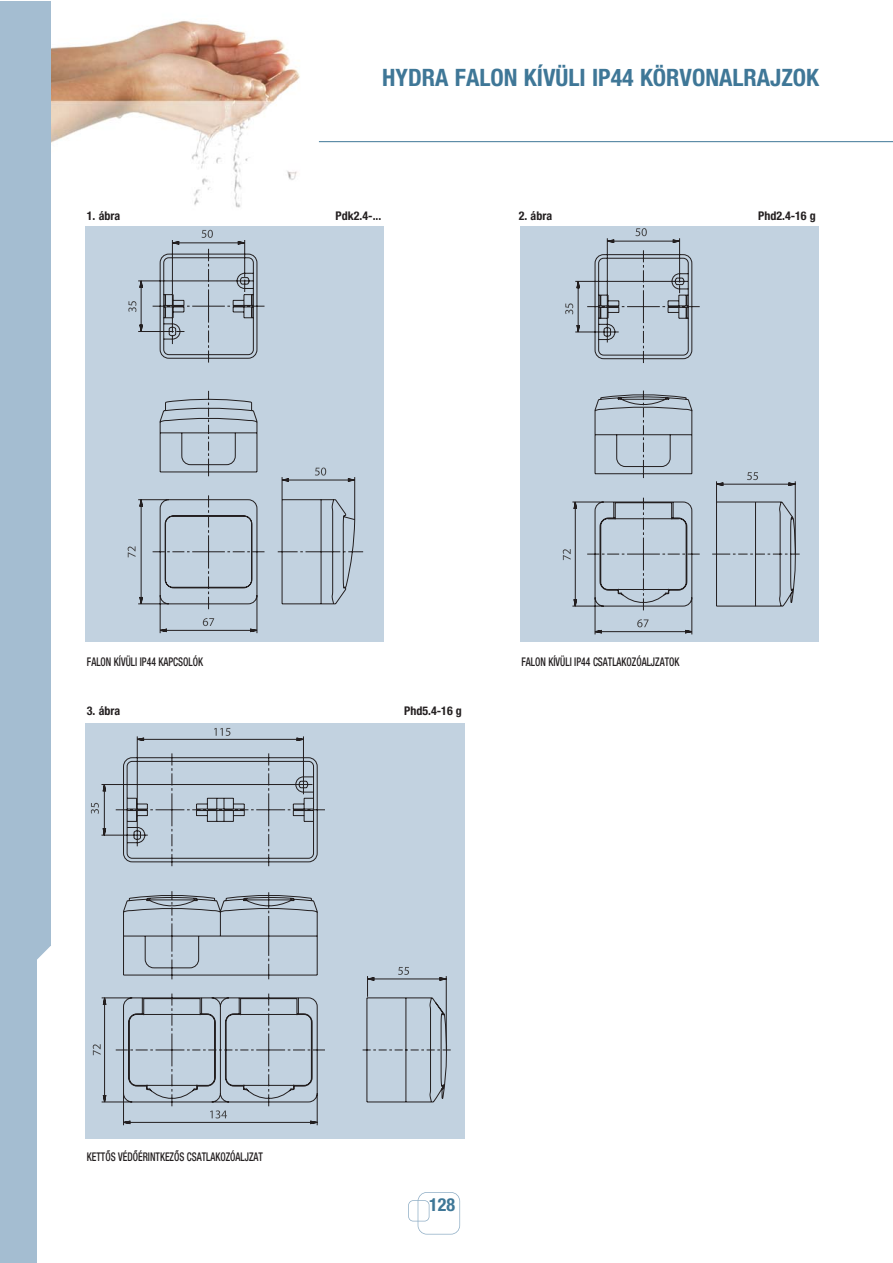
<style>
.page{position:relative;width:893px;height:1263px;background:#fff}
.page>*{position:absolute;margin:0;border:0;box-sizing:border-box;transform-origin:0 0}
.t1{font:24px "MG Helv Neue Bold Con";color:#3f7797}
.t2{font:18px "MG Helv Neue Bold Con";color:#3f7797}
.t3{font:12px "MG Helv Neue Med Con";color:#231f20;scale:.8 1}
.t4{font:12px "MG Helv Neue Bold Con";color:#231f20}
</style>
<div class="page">
<img style="left:51px;top:20px;width:261px;height:207px">
<hr style="left:319px;top:141px;width:573px;height:1px;background:#3f7797">
<div style="left:85px;top:227px;width:299px;height:415px;background:#c2d2e0"></div>
<svg style="left:138px;top:237px;width:226px;height:397px"></svg>
<svg style="left:202px;top:230px;width:11px;height:8px"></svg>
<svg style="left:315px;top:467px;width:11px;height:9px"></svg>
<svg style="left:203px;top:618px;width:11px;height:8px"></svg>
<svg style="left:128px;top:301px;width:8px;height:11px"></svg>
<svg style="left:128px;top:546px;width:8px;height:11px"></svg>
<div style="left:520px;top:227px;width:298px;height:415px;background:#c2d2e0"></div>
<svg style="left:562px;top:238px;width:238px;height:397px"></svg>
<svg style="left:716px;top:472px;width:80px;height:82px"></svg>
<hr style="left:520px;top:935px;width:61px;height:1px;background:#231f20">
<hr style="left:608px;top:518px;width:71px;height:1px;background:#231f20">
<svg style="left:635px;top:228px;width:12px;height:8px"></svg>
<svg style="left:565px;top:303px;width:8px;height:11px"></svg>
<svg style="left:637px;top:619px;width:11px;height:8px"></svg>
<svg style="left:563px;top:549px;width:8px;height:11px"></svg>
<div style="left:85px;top:723px;width:379px;height:415px;background:#c2d2e0"></div>
<svg style="left:90px;top:728px;width:361px;height:397px"></svg>
<svg style="left:367px;top:967px;width:80px;height:82px"></svg>
<hr style="left:233px;top:1014px;width:71px;height:1px;background:#231f20">
<hr style="left:137px;top:1014px;width:70px;height:1px;background:#231f20">
<hr style="left:331px;top:723px;width:71px;height:1px;background:#231f20">
<svg style="left:214px;top:728px;width:16px;height:8px"></svg>
<svg style="left:91px;top:803px;width:8px;height:11px"></svg>
<svg style="left:93px;top:1044px;width:8px;height:11px"></svg>
<svg style="left:210px;top:1110px;width:17px;height:8px"></svg>
<div style="left:418px;top:1192px;width:42px;height:42px;border:2px solid #92b0c7;border-radius:9px"></div>
<div style="left:408px;top:1200px;width:21px;height:21px;border:2px solid #92b0c7;border-radius:5px"></div>
<div style="left:0;top:126px;width:36px;height:1137px;background:#a4bdd1"></div>
<svg style="left:36px;top:945px;width:15px;height:16px"></svg>
<div style="left:0;top:1px;width:51px;height:944px;background:#a4bdd1"></div>
<h1 class="t1" style="left:382px;top:69px;width:438px">HYDRA FALON KÍVÜLI IP44 KÖRVONALRAJZOK</h1>
<p class="t4" style="left:87px;top:212px;width:35px">1. ábra</p>
<p class="t4" style="left:336px;top:212px;width:47px">Pdk2.4-...</p>
<p class="t4" style="left:519px;top:212px;width:35px">2. ábra</p>
<p class="t4" style="left:758px;top:212px;width:59px">Phd2.4-16 g</p>
<p class="t3" style="left:87px;top:657px;width:147px">FALON KÍVÜLI IP44 KAPCSOLÓK</p>
<p class="t4" style="left:87px;top:707px;width:35px">3. ábra</p>
<p class="t4" style="left:404px;top:707px;width:59px">Phd5.4-16 g</p>
<p class="t3" style="left:521px;top:657px;width:199px">FALON KÍVÜLI IP44 CSATLAKOZÓALJZATOK</p>
<p class="t3" style="left:87px;top:1152px;width:222px">KETTÔS VÉDÔÉRINTKEZÔS CSATLAKOZÓALJZAT</p>
<h2 class="t2" style="left:429px;top:1198px;width:27px">128</h2>
</div>
